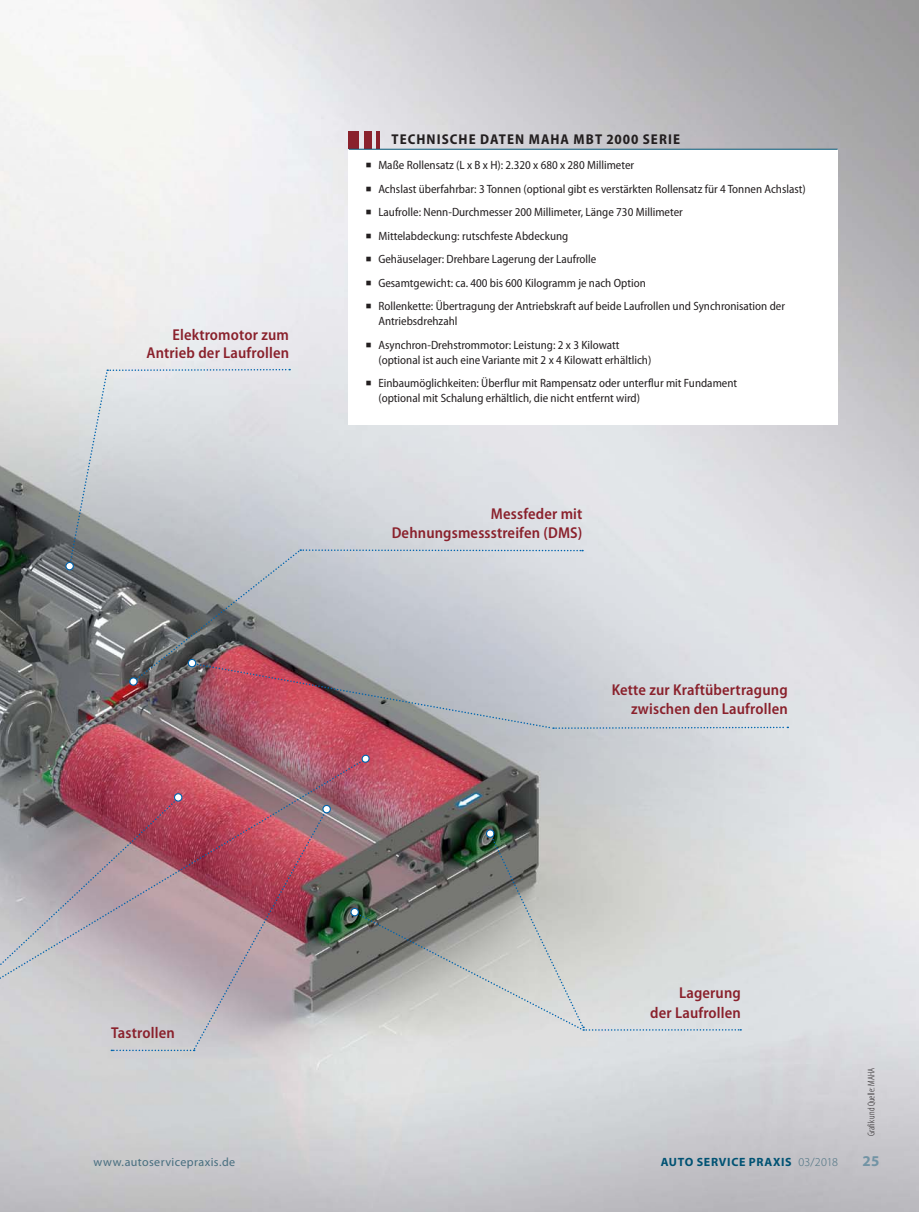
<style>
.page{position:relative;width:919px;height:1212px;background:#fff}
.page>*{position:absolute;margin:0;border:0;box-sizing:border-box;transform-origin:0 0}
.t1{font:600 semi-condensed 15.75px/19.5px "Myriad Pro";letter-spacing:.01em;color:#8a212c;text-align:right}
.t2{font:700 15px "Myriad Pro";color:#7294a5}
.t3{font:700 semi-condensed 14.25px "Myriad Pro";letter-spacing:.075em;color:#231f20}
.t4{font:semi-condensed 12px/15px "Myriad Pro";color:#231f20}
.t5{font:12px "Myriad Pro";letter-spacing:.035em;color:#476e7f}
.t6{font:700 12px "Myriad Pro";letter-spacing:.055em;color:#005273}
.t7{font:300 condensed 9.75px "Myriad Pro";color:#231f20}
.s1{font-family:"Minion Pro";font-stretch:normal;font-size:15.75px}
.s2{font-weight:300;color:#476e7f}
</style>
<div class="page">
<img style="left:0;top:0;width:918px;height:1212px">
<div style="left:349px;top:149px;width:489px;height:276px;background:#fff"></div>
<div style="left:349px;top:132px;width:10px;height:17px;background:#8a212c"></div>
<div style="left:364px;top:132px;width:7px;height:17px;background:#8a212c"></div>
<hr style="left:376px;top:132px;width:4px;height:17px;background:#8a212c">
<hr style="left:349px;top:149px;width:488px;height:1px;background:#005273">
<div style="left:65px;top:562px;width:9px;height:8px;border:1px solid #0064ae;border-radius:50%"></div>
<svg style="left:68px;top:368px;width:720px;height:362px;background:#c9c8cc"></svg>
<div style="left:188px;top:659px;width:8px;height:8px;background:#fff;border-radius:50%"></div>
<div style="left:188px;top:659px;width:8px;height:8px;border:1px solid #0064ae;border-radius:50%"></div>
<svg style="left:0;top:1003px;width:327px;height:48px;background:#c9c7cb"></svg>
<svg style="left:355px;top:828px;width:386px;height:203px;background:#b6b7b5"></svg>
<img style="left:0;top:759px;width:365px;height:244px">
<svg style="left:361px;top:753px;width:10px;height:11px"></svg>
<h1 class="t1" style="left:146px;top:327px;width:144px;line-height:18px">Elektromotor zum<br>Antrieb der Laufrollen</h1>
<p class="t3" style="left:391px;top:131px;width:290px">TECHNISCHE DATEN MAHA MBT 2000 SERIE</p>
<p class="t4" style="left:365px;top:159px;width:270px"><span class="s1">■</span> Maße Rollensatz (L x B x H): 2.320 x 680 x 280 Millimeter</p>
<p class="t4" style="left:365px;top:182px;width:441px"><span class="s1">■</span> Achslast überfahrbar: 3 Tonnen (optional gibt es verstärkten Rollensatz für 4 Tonnen Achslast)</p>
<p class="t4" style="left:365px;top:206px;width:319px"><span class="s1">■</span> Laufrolle: Nenn-Durchmesser 200 Millimeter, Länge 730 Millimeter</p>
<p class="t4" style="left:365px;top:229px;width:204px"><span class="s1">■</span> Mittelabdeckung: rutschfeste Abdeckung</p>
<p class="t4" style="left:365px;top:253px;width:232px"><span class="s1">■</span> Gehäuselager: Drehbare Lagerung der Laufrolle</p>
<p class="t4" style="left:365px;top:276px;width:281px"><span class="s1">■</span> Gesamtgewicht: ca. 400 bis 600 Kilogramm je nach Option</p>
<p class="t4" style="left:378px;top:300px;width:408px;text-indent:-13px"><span class="s1">■</span> Rollenkette: Übertragung der Antriebskraft auf beide Laufrollen und Synchronisation der<br>Antriebsdrehzahl</p>
<p class="t4" style="left:378px;top:339px;width:274px;text-indent:-13px"><span class="s1">■</span> Asynchron-Drehstrommotor: Leistung: 2 x 3 Kilowatt (optional ist auch eine Variante mit 2 x 4 Kilowatt erhältlich)</p>
<p class="t4" style="left:378px;top:377px;width:360px;text-indent:-13px"><span class="s1">■</span> Einbaumöglichkeiten: Überflur mit Rampensatz oder unterflur mit Fundament (optional mit Schalung erhältlich, die nicht entfernt wird)</p>
<h1 class="t1" style="left:391px;top:505px;width:192px">Messfeder mit<br>Dehnungsmessstreifen (DMS)</h1>
<h1 class="t1" style="left:611px;top:681px;width:177px">Kette zur Kraftübertragung zwischen den Laufrollen</h1>
<h1 class="t1" style="left:111px;top:1025px;width:65px">Tastrollen</h1>
<h1 class="t1" style="left:650px;top:985px;width:92px">Lagerung<br>der Laufrollen</h1>
<p class="t7" style="left:865px;top:1136px;width:70px;rotate:-90deg">Grafik und Quelle: MAHA</p>
<p class="t5" style="left:94px;top:1154px;width:143px">www.autoservicepraxis.de</p>
<p class="t6" style="left:660px;top:1154px;width:179px">AUTO SERVICE PRAXIS <span class="s2">03/2018</span></p>
<p class="t2" style="left:862px;top:1152px;width:19px">25</p>
</div>
